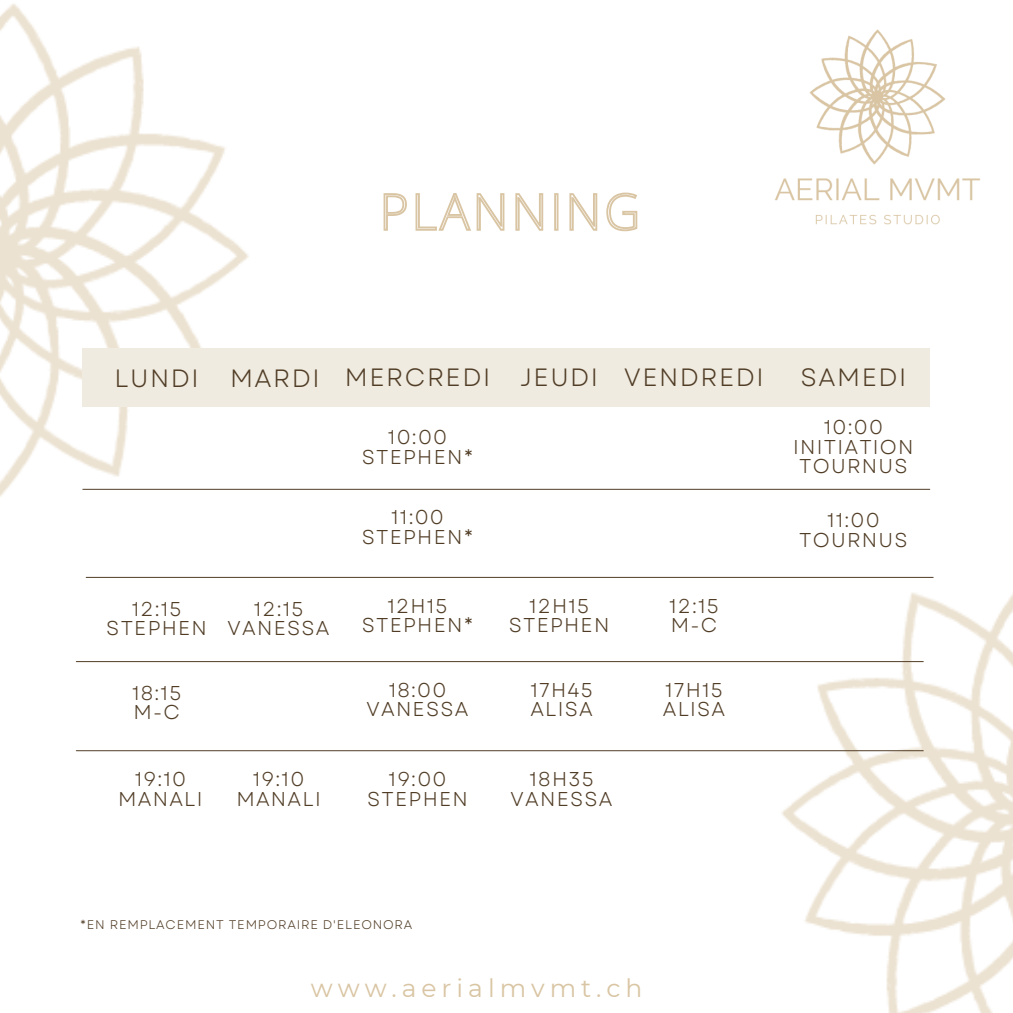
<style>
.page{position:relative;width:1013px;height:1013px;background:#fff}
.page>*{position:absolute;margin:0;border:0;box-sizing:border-box;transform-origin:0 0}
.t1{font:25px "Garet";letter-spacing:.06em;color:#513d26}
.t2{font:25px "Montserrat";letter-spacing:.2em;color:#d9c5a3}
.t3{font:20px/19.8px "Garet";letter-spacing:.06em;color:#513d26;text-align:center}
.t4{font:12.5px "Garet";letter-spacing:.06em;color:#513d26}
</style>
<div class="page">
<img style="left:0;top:4px;width:349px;height:748px">
<img style="left:680px;top:406px;width:332px;height:606px">
<hr style="left:86px;top:577px;width:847px;height:1px;background:#513d26">
<hr style="left:83px;top:489px;width:846px;height:1px;background:#513d26">
<div style="left:82px;top:348px;width:848px;height:58px;background:#efebe0"></div>
<img style="left:775px;top:29px;width:206px;height:196px">
<svg style="left:383px;top:192px;width:255px;height:40px"></svg>
<hr style="left:76px;top:661px;width:847px;height:1px;background:#513d26">
<hr style="left:76px;top:750px;width:847px;height:1px;background:#513d26">
<p class="t1" style="left:115px;top:360px;width:86px">LUNDI</p>
<p class="t1" style="left:230px;top:360px;width:91px">MARDI</p>
<p class="t1" style="left:345px;top:359px;width:147px">MERCREDI</p>
<p class="t1" style="left:520px;top:359px;width:79px">JEUDI</p>
<p class="t1" style="left:624px;top:359px;width:141px">VENDREDI</p>
<p class="t1" style="left:800px;top:359px;width:107px">SAMEDI</p>
<p class="t3" style="left:388px;top:427px;width:61px">10:00</p>
<p class="t3" style="left:362px;top:447px;width:113px">STEPHEN*</p>
<p class="t3" style="left:391px;top:507px;width:54px">11:00</p>
<p class="t3" style="left:362px;top:527px;width:113px">STEPHEN*</p>
<p class="t3" style="left:823px;top:417px;width:61px">10:00</p>
<p class="t3" style="left:793px;top:437px;width:122px">INITIATION</p>
<p class="t3" style="left:799px;top:456px;width:110px">TOURNUS</p>
<p class="t3" style="left:827px;top:510px;width:54px">11:00</p>
<p class="t3" style="left:799px;top:530px;width:110px">TOURNUS</p>
<p class="t3" style="left:132px;top:599px;width:51px">12:15</p>
<p class="t3" style="left:106px;top:618px;width:102px">STEPHEN</p>
<p class="t3" style="left:254px;top:599px;width:51px">12:15</p>
<p class="t3" style="left:228px;top:618px;width:103px">VANESSA</p>
<p class="t3" style="left:387px;top:596px;width:61px">12H15</p>
<p class="t3" style="left:362px;top:615px;width:113px">STEPHEN*</p>
<p class="t3" style="left:529px;top:596px;width:61px">12H15</p>
<p class="t3" style="left:508px;top:615px;width:102px">STEPHEN</p>
<p class="t3" style="left:669px;top:596px;width:51px">12:15</p>
<p class="t3" style="left:670px;top:615px;width:48px">M-C</p>
<p class="t3" style="left:132px;top:682px;width:51px">18:15</p>
<p class="t3" style="left:133px;top:702px;width:48px">M-C</p>
<p class="t3" style="left:389px;top:680px;width:59px">18:00</p>
<p class="t3" style="left:366px;top:699px;width:103px">VANESSA</p>
<p class="t3" style="left:530px;top:680px;width:64px">17H45</p>
<p class="t3" style="left:530px;top:699px;width:64px">ALISA</p>
<p class="t3" style="left:665px;top:680px;width:59px">17H15</p>
<p class="t3" style="left:662px;top:699px;width:64px">ALISA</p>
<p class="t3" style="left:135px;top:769px;width:53px">19:10</p>
<p class="t3" style="left:118px;top:789px;width:86px">MANALI</p>
<p class="t3" style="left:236px;top:769px;width:86px">19:10<br>MANALI</p>
<p class="t3" style="left:529px;top:769px;width:66px">18H35</p>
<p class="t3" style="left:388px;top:769px;width:59px">19:00</p>
<p class="t3" style="left:367px;top:789px;width:102px">STEPHEN</p>
<p class="t3" style="left:510px;top:788px;width:103px">VANESSA</p>
<p class="t4" style="left:80px;top:915px;width:334px">*EN REMPLACEMENT TEMPORAIRE D'ELEONORA</p>
<p class="t2" style="left:311px;top:973px;width:333px">www.aerialmvmt.ch</p>
</div>
